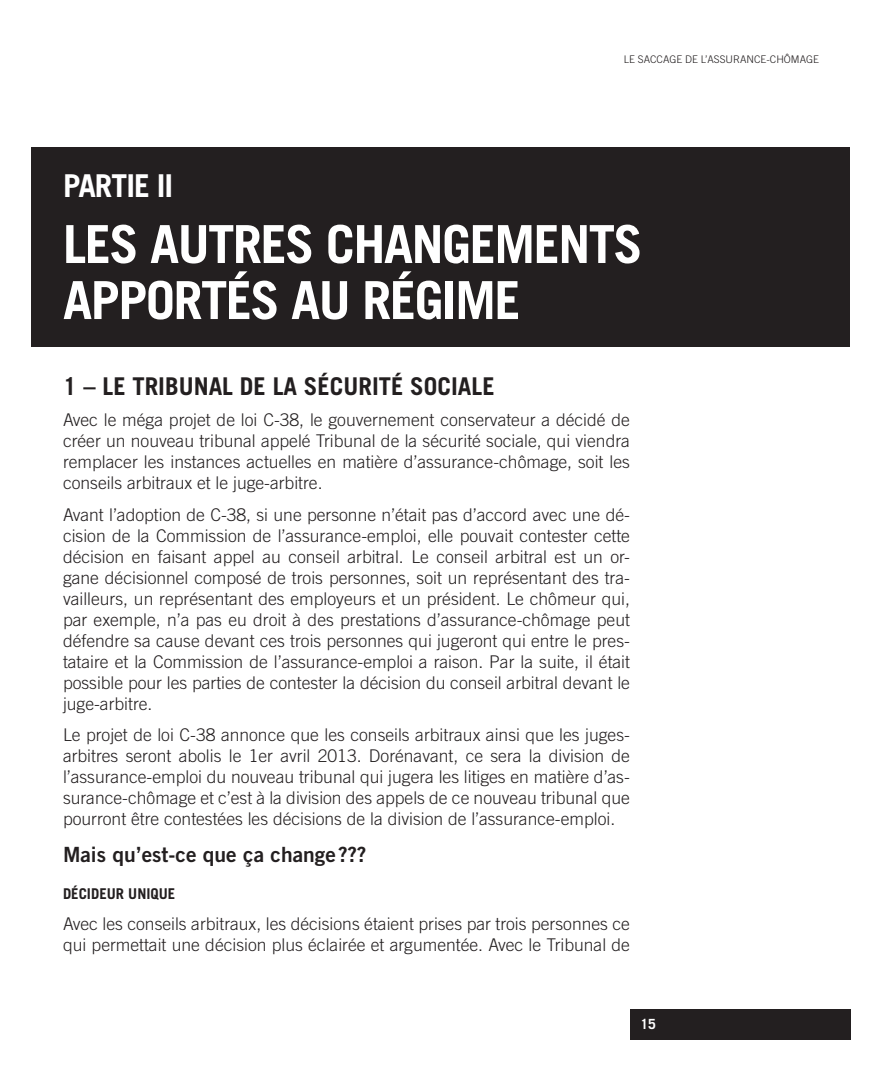
<style>
.page{position:relative;width:882px;height:1071px;background:#fff}
.page>*{position:absolute;margin:0;border:0;box-sizing:border-box;transform-origin:0 0}
.t1{font:700 52.5px/56px "Trade Gothic";letter-spacing:-.03em;color:#fff}
.t2{font:700 31.5px "Trade Gothic";letter-spacing:-.03em;color:#fff}
.t3{font:700 24.5px "Trade Gothic";color:#231f20}
.t4{font:21px "Trade Gothic Bold Two";color:#231f20}
.t5{font:300 17.5px/21px "Trade Gothic";color:#231f20;text-align:justify}
.t6{font:700 14.88px "Trade Gothic";color:#231f20}
.t7{font:700 14px "Trade Gothic";color:#fff}
.t8{font:300 10.5px "Trade Gothic";color:#231f20}
</style>
<div class="page">
<div style="left:630px;top:1009px;width:220px;height:31px;background:#231f20"></div>
<div style="left:32px;top:147px;width:818px;height:199px;background:#231f20"></div>
<p class="t8" style="left:624px;top:53px;width:197px">le saccage de l’assurance-chômage</p>
<h2 class="t2" style="left:63px;top:166px;width:101px">PARTIE II</h2>
<h1 class="t1" style="left:63px;top:216px;width:115px">LES AUTRES</h1>
<h1 class="t1" style="left:63px;top:216px;width:378px;text-indent:263px">CHANGEMENTS<br>APPORTÉS AU RÉGIME</h1>
<h3 class="t3" style="left:63px;top:371px;width:433px">1 – LE TRIBUNAL DE LA SÉCURITÉ SOCIALE</h3>
<p class="t5" style="left:63px;top:409px;width:568px">Avec le méga projet de loi C-38, le gouvernement conservateur a décidé de créer un nouveau tribunal appelé Tribunal de la sécurité sociale, qui viendra remplacer les instances actuelles en matière d’assurance-chômage, soit les conseils arbitraux et le juge-arbitre.</p>
<p class="t5" style="left:63px;top:504px;width:569px">Avant l’adoption de C-38, si une personne n’était pas d’accord avec une dé&shy;cision de la Commission de l’assurance-emploi, elle pouvait contester cette décision en faisant appel au conseil arbitral. Le conseil arbitral est un or&shy;gane décisionnel composé de trois personnes, soit un représentant des tra&shy;vailleurs, un représentant des employeurs et un président. Le chômeur qui, par exemple, n’a pas eu droit à des prestations d’assurance-chômage peut défendre sa cause devant ces trois personnes qui jugeront qui entre le pres&shy;tataire et la Commission de l’assurance-emploi a raison. Par la suite, il était possible pour les parties de contester la décision du conseil arbitral devant le juge-arbitre.</p>
<p class="t5" style="left:63px;top:724px;width:569px">Le projet de loi C-38 annonce que les conseils arbitraux ainsi que les juges&shy;arbitres seront abolis le 1er avril 2013. Dorénavant, ce sera la division de l’assurance-emploi du nouveau tribunal qui jugera les litiges en matière d’as&shy;surance-chômage et c’est à la division des appels de ce nouveau tribunal que pourront être contestées les décisions de la division de l’assurance-emploi.</p>
<p class="t4" style="left:63px;top:842px;width:305px">Mais qu’est-ce que ça change???</p>
<p class="t6" style="left:63px;top:884px;width:114px">DÉCIDEUR UNIQUE</p>
<p class="t5" style="left:63px;top:913px;width:569px">Avec les conseils arbitraux, les décisions étaient prises par trois personnes ce qui permettait une décision plus éclairée et argumentée. Avec le Tribunal de</p>
<p class="t7" style="left:640px;top:1015px;width:17px">15</p>
</div>
